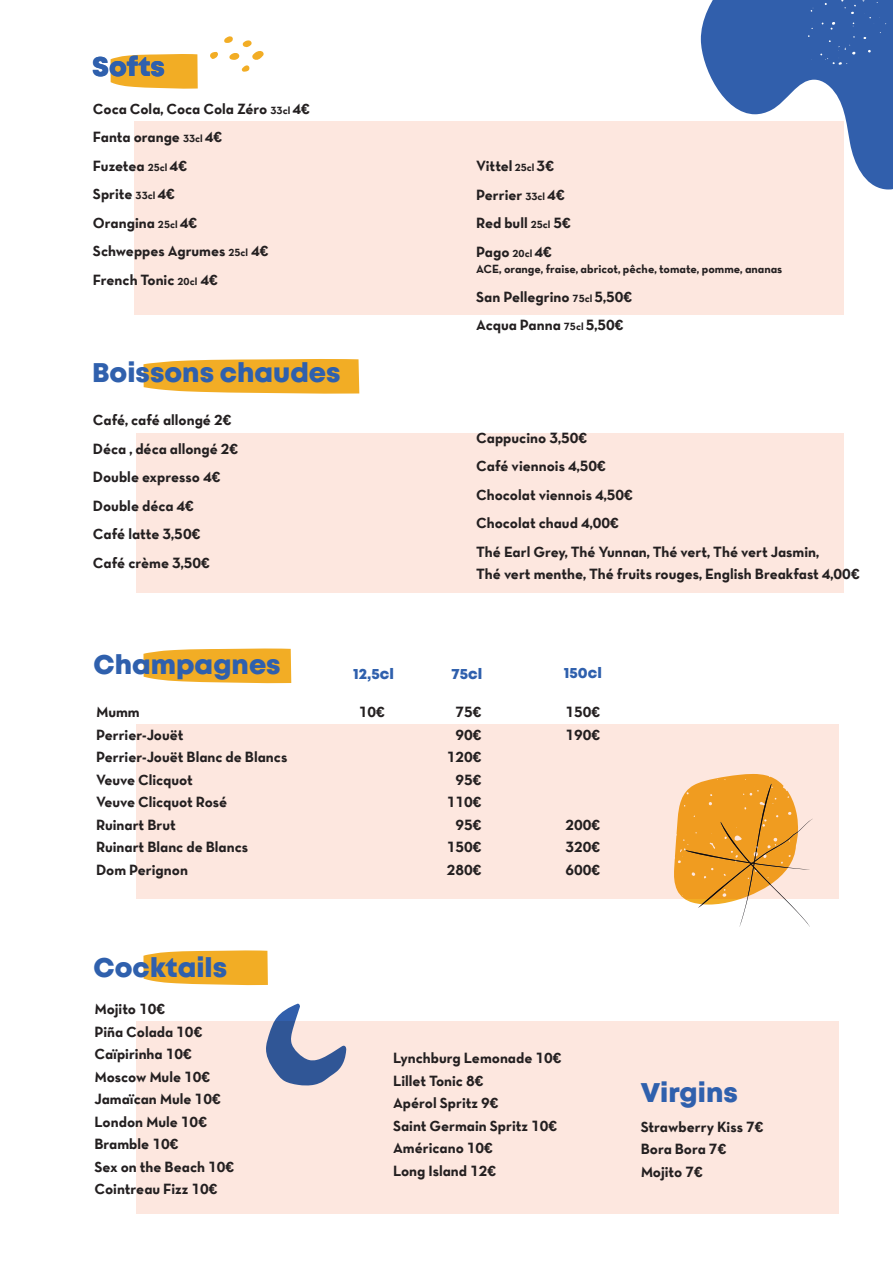
<style>
.page{position:relative;width:893px;height:1263px;background:#fff}
.page>*{position:absolute;margin:0;border:0;box-sizing:border-box;transform-origin:0 0}
.t1{font:27px "Mont Heavy DEMO";color:#2f60ad}
.t2{font:15px "Neutra Text TF Bold Alt";color:#231f20}
.t3{font:15px "Mont Heavy DEMO";color:#2f60ad}
.t4{font:12px "Neutra Text TF Bold Alt";color:#231f20}
.s1{font-size:10.5px}
</style>
<div class="page">
<svg style="left:111px;top:54px;width:87px;height:35px;background:#f2b336"></svg>
<svg style="left:143px;top:950px;width:125px;height:35px;background:#f3b337"></svg>
<svg style="left:143px;top:648px;width:148px;height:35px;background:#f3b336"></svg>
<svg style="left:143px;top:359px;width:216px;height:35px;background:#f2b336"></svg>
<div style="left:137px;top:1021px;width:702px;height:192px;background:#fde7df"></div>
<div style="left:137px;top:724px;width:702px;height:175px;background:#fde7df"></div>
<div style="left:137px;top:433px;width:707px;height:159px;background:#fde7df"></div>
<svg style="left:210px;top:52px;width:8px;height:7px"></svg>
<svg style="left:224px;top:36px;width:40px;height:36px"></svg>
<div style="left:135px;top:121px;width:709px;height:194px;background:#fde7df"></div>
<svg style="left:674px;top:774px;width:139px;height:153px"></svg>
<svg style="left:266px;top:1003px;width:81px;height:83px"></svg>
<svg style="left:700px;top:0;width:193px;height:189px"></svg>
<p class="t1" style="left:92px;top:52px;width:74px">Softs</p>
<p class="t2" style="left:93px;top:100px;width:218px">Coca Cola, Coca Cola Zéro <span class="s1">33cl</span> 4€</p>
<p class="t2" style="left:93px;top:128px;width:131px">Fanta orange <span class="s1">33cl</span> 4€</p>
<p class="t2" style="left:93px;top:157px;width:96px">Fuzetea <span class="s1">25cl</span> 4€</p>
<p class="t2" style="left:93px;top:185px;width:83px">Sprite <span class="s1">33cl</span> 4€</p>
<p class="t2" style="left:93px;top:214px;width:106px">Orangina <span class="s1">25cl</span> 4€</p>
<p class="t2" style="left:93px;top:242px;width:177px">Schweppes Agrumes <span class="s1">25cl</span> 4€</p>
<p class="t2" style="left:93px;top:271px;width:126px">French Tonic <span class="s1">20cl</span> 4€</p>
<p class="t1" style="left:92px;top:357px;width:250px">Boissons chaudes</p>
<p class="t2" style="left:93px;top:411px;width:140px">Café, café allongé 2€</p>
<p class="t2" style="left:93px;top:439px;width:147px">Déca , déca allongé 2€</p>
<p class="t2" style="left:93px;top:468px;width:129px">Double expresso 4€</p>
<p class="t2" style="left:93px;top:496px;width:102px">Double déca 4€</p>
<p class="t2" style="left:93px;top:525px;width:109px">Café latte 3,50€</p>
<p class="t2" style="left:93px;top:553px;width:118px">Café crème 3,50€</p>
<p class="t2" style="left:476px;top:157px;width:79px">Vittel <span class="s1">25cl</span> 3€</p>
<p class="t2" style="left:476px;top:185px;width:90px">Perrier <span class="s1">33cl</span> 4€</p>
<p class="t2" style="left:476px;top:214px;width:96px">Red bull <span class="s1">25cl</span> 5€</p>
<p class="t2" style="left:476px;top:242px;width:77px">Pago <span class="s1">20cl</span> 4€</p>
<p class="t4" style="left:476px;top:261px;width:308px">ACE, orange, fraise, abricot, pêche, tomate, pomme, ananas</p>
<p class="t2" style="left:476px;top:287px;width:158px">San Pellegrino <span class="s1">75cl</span> 5,50€</p>
<p class="t2" style="left:476px;top:316px;width:149px">Acqua Panna <span class="s1">75cl</span> 5,50€</p>
<p class="t2" style="left:476px;top:428px;width:112px">Cappucino 3,50€</p>
<p class="t2" style="left:476px;top:457px;width:131px">Café viennois 4,50€</p>
<p class="t2" style="left:476px;top:485px;width:158px">Chocolat viennois 4,50€</p>
<p class="t2" style="left:476px;top:514px;width:144px">Chocolat chaud 4,00€</p>
<p class="t2" style="left:476px;top:542px;width:344px">Thé Earl Grey, Thé Yunnan, Thé vert, Thé vert Jasmin,</p>
<p class="t2" style="left:476px;top:565px;width:385px">Thé vert menthe, Thé fruits rouges, English Breakfast 4,00€</p>
<p class="t1" style="left:94px;top:650px;width:189px">Champagnes</p>
<p class="t3" style="left:451px;top:665px;width:32px">75cl</p>
<p class="t3" style="left:564px;top:664px;width:40px">150cl</p>
<p class="t3" style="left:353px;top:665px;width:42px">12,5cl</p>
<p class="t2" style="left:359px;top:702px;width:28px">10€</p>
<p class="t2" style="left:96px;top:703px;width:45px">Mumm</p>
<p class="t2" style="left:455px;top:703px;width:28px">75€</p>
<p class="t2" style="left:565px;top:703px;width:36px">150€</p>
<p class="t2" style="left:96px;top:725px;width:89px">Perrier-Jouët</p>
<p class="t2" style="left:455px;top:725px;width:28px">90€</p>
<p class="t2" style="left:565px;top:725px;width:36px">190€</p>
<p class="t2" style="left:96px;top:748px;width:193px">Perrier-Jouët Blanc de Blancs</p>
<p class="t2" style="left:447px;top:748px;width:36px">120€</p>
<p class="t2" style="left:96px;top:770px;width:98px">Veuve Clicquot</p>
<p class="t2" style="left:455px;top:770px;width:28px">95€</p>
<p class="t2" style="left:96px;top:793px;width:133px">Veuve Clicquot Rosé</p>
<p class="t2" style="left:447px;top:793px;width:36px">110€</p>
<p class="t2" style="left:96px;top:815px;width:81px">Ruinart Brut</p>
<p class="t2" style="left:455px;top:815px;width:28px">95€</p>
<p class="t2" style="left:565px;top:815px;width:36px">200€</p>
<p class="t2" style="left:96px;top:838px;width:154px">Ruinart Blanc de Blancs</p>
<p class="t2" style="left:447px;top:838px;width:36px">150€</p>
<p class="t2" style="left:565px;top:838px;width:36px">320€</p>
<p class="t2" style="left:96px;top:860px;width:93px">Dom Perignon</p>
<p class="t2" style="left:447px;top:860px;width:36px">280€</p>
<p class="t2" style="left:565px;top:860px;width:36px">600€</p>
<p class="t1" style="left:94px;top:952px;width:135px">Cocktails</p>
<p class="t2" style="left:95px;top:1000px;width:72px">Mojito 10€</p>
<p class="t2" style="left:95px;top:1022px;width:109px">Piña Colada 10€</p>
<p class="t2" style="left:95px;top:1045px;width:99px">Caïpirinha 10€</p>
<p class="t2" style="left:95px;top:1067px;width:117px">Moscow Mule 10€</p>
<p class="t2" style="left:95px;top:1090px;width:128px">Jamaïcan Mule 10€</p>
<p class="t2" style="left:95px;top:1112px;width:114px">London Mule 10€</p>
<p class="t2" style="left:95px;top:1135px;width:85px">Bramble 10€</p>
<p class="t2" style="left:95px;top:1157px;width:141px">Sex on the Beach 10€</p>
<p class="t2" style="left:95px;top:1180px;width:125px">Cointreau Fizz 10€</p>
<p class="t2" style="left:393px;top:1048px;width:170px">Lynchburg Lemonade 10€</p>
<p class="t2" style="left:393px;top:1071px;width:92px">Lillet Tonic 8€</p>
<p class="t2" style="left:393px;top:1093px;width:107px">Apérol Spritz 9€</p>
<p class="t2" style="left:393px;top:1116px;width:166px">Saint Germain Spritz 10€</p>
<p class="t2" style="left:393px;top:1138px;width:101px">Américano 10€</p>
<p class="t2" style="left:393px;top:1161px;width:105px">Long Island 12€</p>
<p class="t1" style="left:641px;top:1077px;width:99px">Virgins</p>
<p class="t2" style="left:641px;top:1117px;width:124px">Strawberry Kiss 7€</p>
<p class="t2" style="left:641px;top:1140px;width:87px">Bora Bora 7€</p>
<p class="t2" style="left:641px;top:1162px;width:64px">Mojito 7€</p>
</div>
